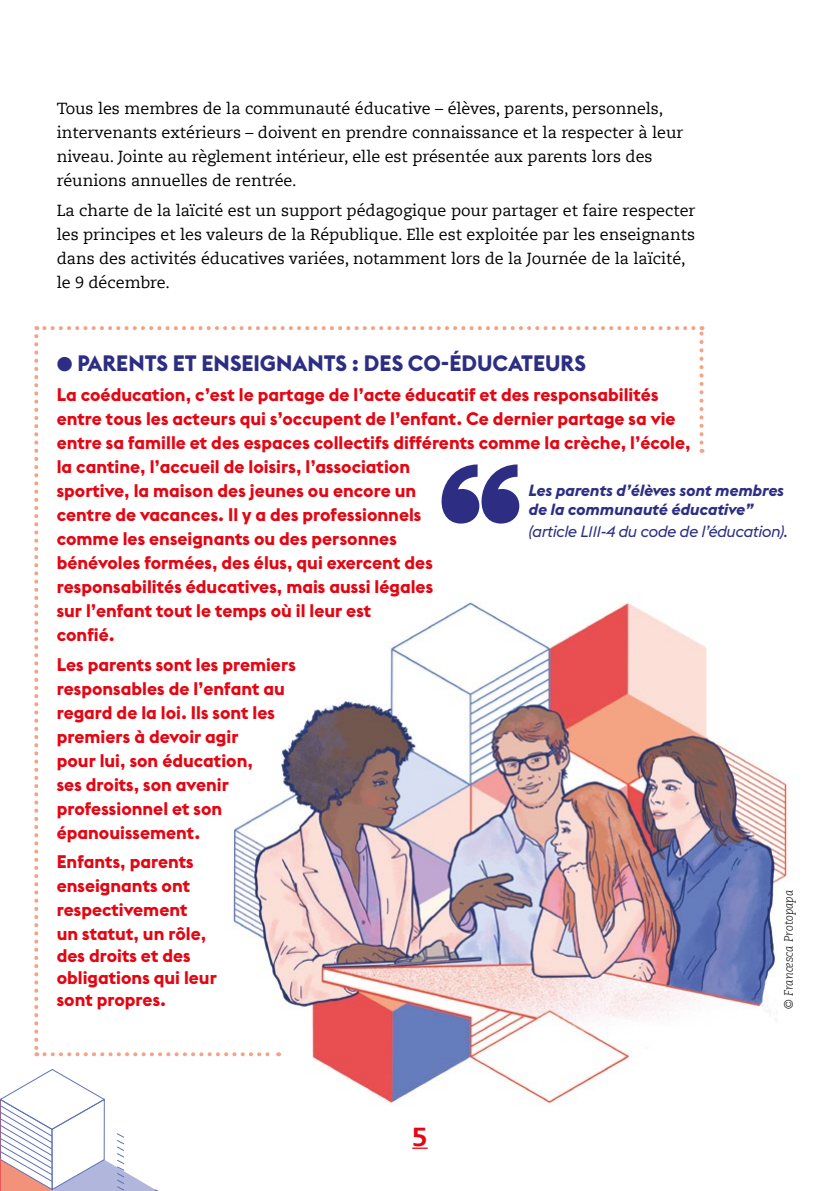
<style>
.page{position:relative;width:840px;height:1191px;background:#fff}
.page>*{position:absolute;margin:0;border:0;box-sizing:border-box;transform-origin:0 0}
.t1{font:800 26px "Caecilia LT Pro 85";color:#e30613}
.t2{font:700 22px "Euclid Flex";color:#2d2e83}
.t3{font:700 18px/24px "Euclid Flex";color:#e30613}
.t4{font:16px/24px "Caecilia LT Pro 55 Roman";color:#000}
.t5{font:italic 700 16px/19.2px "Euclid Flex";color:#2d2e83}
.t6{font:italic 16px "Euclid Flex";letter-spacing:-.02em;color:#2d2e83}
.t7{font:italic 300 12px "Caecilia LT Pro 46";color:#000}
</style>
<div class="page">
<svg style="left:0;top:1069px;width:159px;height:122px"></svg>
<img style="left:209px;top:602px;width:583px;height:502px">
<svg style="left:412px;top:1147px;width:15px;height:1px"></svg>
<svg style="left:699px;top:326px;width:4px;height:117px"></svg>
<svg style="left:36px;top:326px;width:657px;height:4px"></svg>
<svg style="left:34px;top:336px;width:4px;height:720px"></svg>
<svg style="left:44px;top:1052px;width:235px;height:4px"></svg>
<svg style="left:441px;top:464px;width:78px;height:59px"></svg>
<p class="t4" style="left:57px;top:97px;width:627px">Tous les membres de la communauté éducative – élèves, parents, personnels, intervenants extérieurs – doivent en prendre connaissance et la respecter à leur niveau. Jointe au règlement intérieur, elle est présentée aux parents lors des réunions annuelles de rentrée.</p>
<p class="t4" style="left:57px;top:198px;width:639px">La charte de la laïcité est un support pédagogique pour partager et faire respecter les principes et les valeurs de la République. Elle est exploitée par les enseignants dans des activités éducatives variées, notamment lors de la Journée de la laïcité, le 9 décembre.</p>
<p class="t2" style="left:57px;top:351px;width:530px">● PARENTS ET ENSEIGNANTS : DES CO-ÉDUCATEURS</p>
<p class="t3" style="left:57px;top:382px;width:635px">La coéducation, c’est le partage de l’acte éducatif et des responsabilités entre tous les acteurs qui s’occupent de l’enfant. Ce dernier partage sa vie entre sa famille et des espaces collectifs différents comme la crèche, l’école, la cantine, l’accueil de loisirs, l’association<br>sportive, la maison des jeunes ou encore un<br>centre de vacances. Il y a des professionnels<br>comme les enseignants ou des personnes<br>bénévoles formées, des élus, qui exercent des<br>responsabilités éducatives, mais aussi légales<br>sur l’enfant tout le temps où il leur est<br>confié.</p>
<p class="t3" style="left:57px;top:652px;width:241px">Les parents sont les premiers responsables de l’enfant au regard de la loi. Ils sont les premiers à devoir agir<br>pour lui, son éducation,<br>ses droits, son avenir professionnel et son épanouissement.</p>
<p class="t3" style="left:57px;top:850px;width:151px">Enfants, parents enseignants ont respectivement un statut, un rôle,</p>
<p class="t3" style="left:57px;top:945px;width:161px;line-height:22px">des droits et des obligations qui leur sont propres.</p>
<p class="t5" style="left:527px;top:481px;width:257px">Les parents d’élèves sont membres de la communauté éducative”</p>
<p class="t6" style="left:527px;top:522px;width:261px">(article L111-4 du code de l’éducation).</p>
<p class="t7" style="left:780px;top:1008px;width:121px;rotate:-90deg">© Francesca Protopapa</p>
<p class="t1" style="left:412px;top:1118px;width:17px">5</p>
</div>
